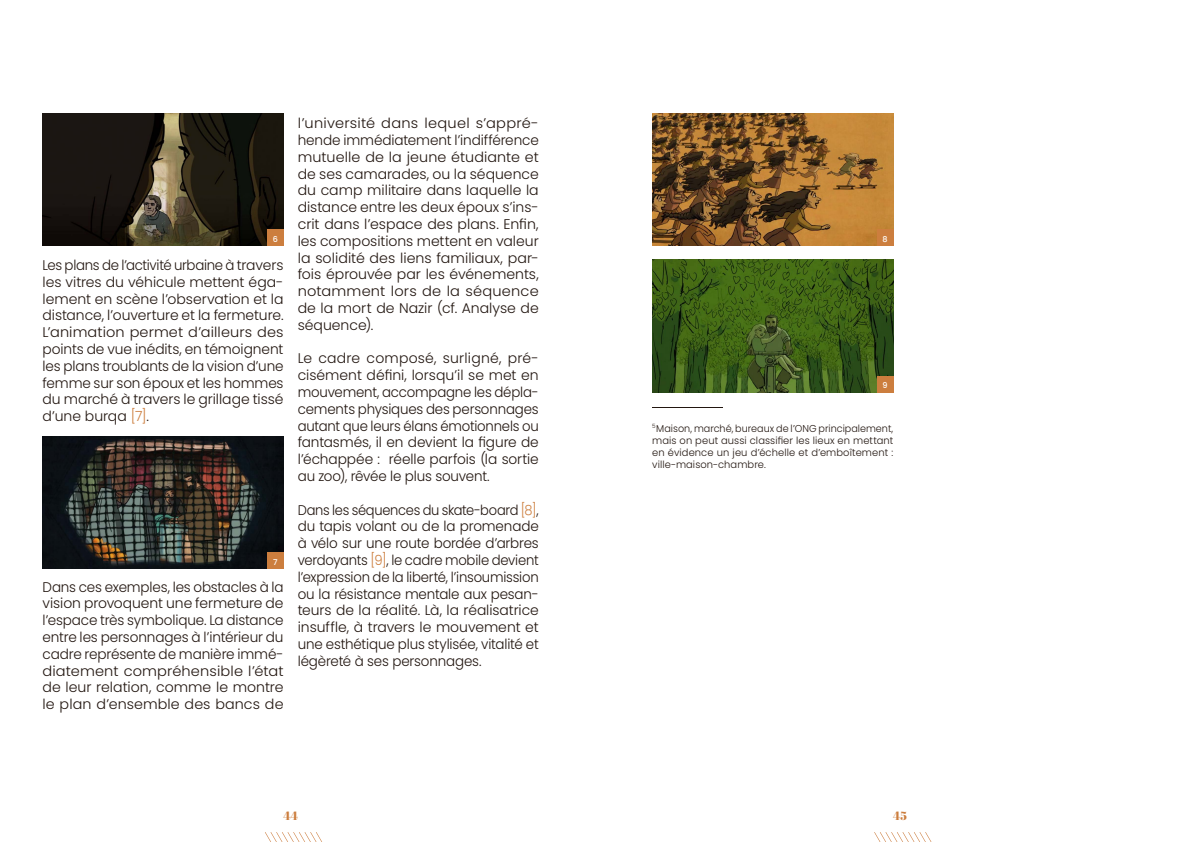
<style>
.page{position:relative;width:1191px;height:842px;background:#fff}
.page>*{position:absolute;margin:0;border:0;box-sizing:border-box;transform-origin:0 0}
.t1{font:300 14px/16.8px "Poppins";letter-spacing:-.005em;color:#221610;text-align:justify;scale:1.04 1}
.t2{font:300 14px/16.8px "Poppins";letter-spacing:-.005em;color:#221610;text-align:justify;scale:.93 1}
.t3{font:300 14px/16.8px "Poppins";letter-spacing:-.005em;color:#221610;text-align:justify;scale:.95 1}
.t4{font:300 14px/16.8px "Poppins";letter-spacing:-.005em;color:#221610;text-align:justify}
.t5{font:300 14px/16.8px "Poppins";letter-spacing:-.005em;color:#221610;text-align:justify;scale:.96 1}
.t6{font:12px "Abril Fatface";color:#cc7e3e}
.t7{font:300 10px/12px "Poppins";letter-spacing:.01em;color:#221610;text-align:justify;scale:.96 1}
.t8{font:500 8px "Poppins";color:#fff}
.s1{color:#cc7e3e}
</style>
<div class="page">
<svg style="left:265px;top:832px;width:57px;height:10px"></svg>
<svg style="left:874px;top:832px;width:58px;height:10px"></svg>
<img style="left:43px;top:113px;width:240px;height:133px">
<div style="left:267px;top:230px;width:17px;height:16px;background:#cc7e3e"></div>
<img style="left:42px;top:436px;width:241px;height:133px">
<div style="left:267px;top:552px;width:16px;height:17px;background:#cc7e3e"></div>
<img style="left:652px;top:113px;width:241px;height:133px">
<div style="left:877px;top:230px;width:16px;height:16px;background:#cc7e3e"></div>
<img style="left:652px;top:260px;width:241px;height:132px">
<div style="left:876px;top:376px;width:17px;height:16px;background:#cc7e3e"></div>
<hr style="left:652px;top:407px;width:71px;height:1px;background:#221610">
<p class="t8" style="left:273px;top:234px;width:7px">6</p>
<p class="t3" style="left:43px;top:257px;width:255px">Les plans de l’activité urbaine à travers les vitres du véhicule mettent éga&shy;lement en scène l’observation et la distance, l’ouverture et la fermeture.<br>L’animation permet d’ailleurs des points de vue inédits, en témoignent les plans troublants de la vision d’une femme sur son époux et les hommes du marché à travers le grillage tissé d’une burqa <span class="s1">[7]</span>.</p>
<p class="t8" style="left:273px;top:557px;width:6px">7</p>
<p class="t5" style="left:43px;top:578px;width:253px">Dans ces exemples, les obstacles à la vision provoquent une fermeture de l’espace très symbolique. La distance entre les personnages à l’intérieur du cadre représente de manière immé&shy;diatement compréhensible l’état de leur relation, comme le montre le plan d’ensemble des bancs de</p>
<p class="t1" style="left:298px;top:115px;width:233px">l’université dans lequel s’appré&shy;hende immédiatement l’indifférence mutuelle de la jeune étudiante et de ses camarades, ou la séquence du camp militaire dans laquelle la distance entre les deux époux s’ins&shy;crit dans l’espace des plans. Enfin, les compositions mettent en valeur la solidité des liens familiaux, par&shy;fois éprouvée par les événements, notamment lors de la séquence de la mort de Nazir (cf. Analyse de séquence).</p>
<p class="t4" style="left:298px;top:350px;width:242px">Le cadre composé, surligné, pré&shy;cisément défini, lorsqu’il se met en mouvement, accompagne les dépla&shy;cements physiques des personnages autant que leurs élans émotionnels ou fantasmés, il en devient la figure de l’échappée : réelle parfois (la sortie au zoo), rêvée le plus souvent.</p>
<p class="t2" style="left:298px;top:501px;width:261px">Dans les séquences du skate-board <span class="s1">[8]</span>, du tapis volant ou de la promenade à vélo sur une route bordée d’arbres verdoyants <span class="s1">[9]</span>, le cadre mobile devient l’expression de la liberté, l’insoumission ou la résistance mentale aux pesan&shy;teurs de la réalité. Là, la réalisatrice insuffle, à travers le mouvement et une esthétique plus stylisée, vitalité et légèreté à ses personnages.</p>
<p class="t8" style="left:882px;top:234px;width:7px">8</p>
<p class="t8" style="left:882px;top:381px;width:7px">9</p>
<p class="t7" style="left:652px;top:422px;width:252px"><sup>5</sup>Maison, marché, bureaux de l’ONG principalement, mais on peut aussi classifier les lieux en mettant en évidence un jeu d’échelle et d’emboîtement : ville-maison-chambre.</p>
<p class="t6" style="left:283px;top:807px;width:16px">44</p>
<p class="t6" style="left:893px;top:807px;width:15px">45</p>
</div>
